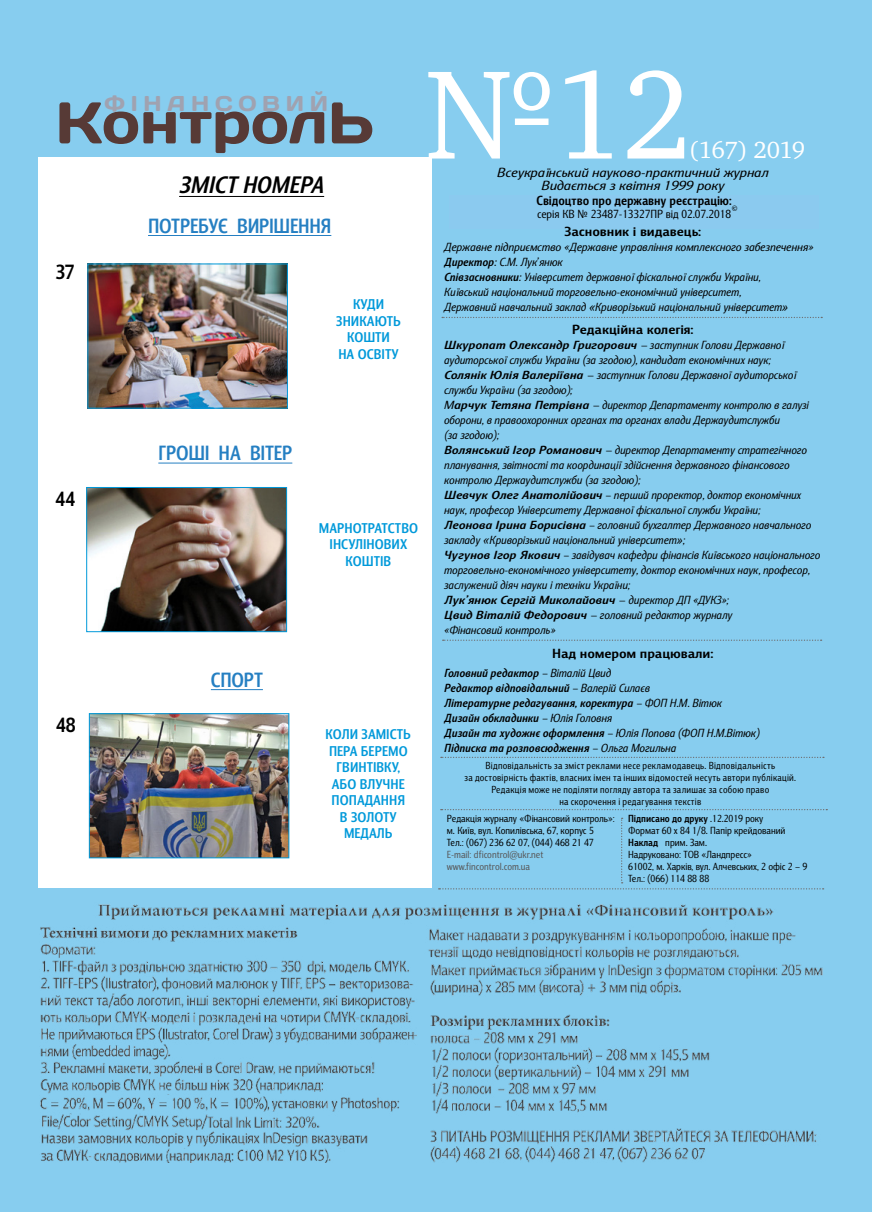
<style>
.page{position:relative;width:872px;height:1212px;background:#87cdef}
.page>*{position:absolute;margin:0;border:0;box-sizing:border-box;transform-origin:0 0}
.t1{font:129px "Charter ITC";color:#fff;scale:.95 1}
.t2{font:58.5px "Days";color:#573a36}
.t3{font:italic 700 24.3px "Barnaul Grotesk";letter-spacing:-.01em;color:#000}
.t4{font:24px "Charter ITC";letter-spacing:-.03em;color:#fff}
.t5{font:21.45px "Days";letter-spacing:.27em;color:#a0a2b0}
.t6{font:700 21px "Barnaul Grotesk";letter-spacing:-.005em;color:#257fc2;scale:.96 1}
.t7{font:700 21px "Barnaul Grotesk";color:#000}
.t8{font:700 14.4px/16.5px "Barnaul Grotesk";letter-spacing:.01em;color:#0099da;text-align:center}
.t9{font:italic 13.5px "Barnaul Grotesk";color:#000;scale:1.17 1}
.t10{font:700 13.5px "Barnaul Grotesk";color:#000;scale:1.17 1}
.t11{font:700 13.5px "Barnaul Grotesk";color:#000}
.t12{font:italic 12px/15px "Barnaul Grotesk";color:#000;scale:1.17 1}
.t13{font:italic 12px/15px "Barnaul Grotesk";color:#000;scale:1.04 1}
.t14{font:italic 700 12px/15px "Barnaul Grotesk";color:#000}
.t15{font:12px "Barnaul Grotesk";color:#000}
.t16{font:10.5px/12px "Barnaul Grotesk";color:#000}
.t17{font:10.5px/12px "Barnaul Grotesk";color:#58595b}
.t18{font:10.35px/12px "Barnaul Grotesk";letter-spacing:.03em;color:#000;text-align:center;scale:.95 1}
.t19{font:600 8.7px "Warnock Pro";color:#000;scale:.96 1}
.s1{font-weight:700}
.s2{font-family:"Officina Sans Win C"}
.s3{font-family:"Arial"}
.s4{font-weight:400}
</style>
<div class="page">
<div style="left:39px;top:157px;width:393px;height:731px;background:#fff"></div>
<div style="left:449px;top:195px;width:369px;height:33px;background:#8bcaef"></div>
<svg style="left:441px;top:757px;width:383px;height:1px"></svg>
<hr style="left:179px;top:196px;width:145px;height:1px;background:#000">
<svg style="left:441px;top:809px;width:386px;height:1px"></svg>
<svg style="left:442px;top:317px;width:380px;height:1px"></svg>
<svg style="left:438px;top:818px;width:385px;height:71px"></svg>
<svg style="left:443px;top:639px;width:378px;height:2px"></svg>
<img style="left:40px;top:904px;width:782px;height:259px">
<hr style="left:158px;top:463px;width:134px;height:1px;background:#257fc2">
<hr style="left:148px;top:235px;width:183px;height:1px;background:#257fc2">
<img style="left:90px;top:266px;width:196px;height:140px">
<div style="left:88px;top:264px;width:200px;height:144px;border:1px solid #0099da"></div>
<img style="left:88px;top:489px;width:197px;height:141px">
<div style="left:86px;top:487px;width:201px;height:145px;border:1px solid #0099da"></div>
<hr style="left:211px;top:689px;width:52px;height:1px;background:#257fc2">
<img style="left:91px;top:715px;width:196px;height:141px">
<div style="left:89px;top:713px;width:200px;height:145px;border:1px solid #0099da"></div>
<h3 class="t5" style="left:105px;top:90px;width:225px">ФІНАНСОВИЙ</h3>
<h2 class="t2" style="left:55px;top:85px;width:320px">КонтролЬ</h2>
<h3 class="t3" style="left:179px;top:171px;width:146px">ЗМІСТ НОМЕРА</h3>
<h3 class="t7" style="left:55px;top:259px;width:21px">37</h3>
<h3 class="t7" style="left:55px;top:487px;width:21px">44</h3>
<h3 class="t7" style="left:56px;top:712px;width:21px">48</h3>
<h3 class="t6" style="left:148px;top:213px;width:192px">ПОТРЕБУЄ ВИРІШЕННЯ</h3>
<p class="t8" style="left:336px;top:296px;width:66px">КУДИ<br>ЗНИКАЮТЬ<br>КОШТИ<br>НА ОСВІТУ</p>
<h3 class="t6" style="left:158px;top:441px;width:141px">ГРОШІ НА ВІТЕР</h3>
<p class="t8" style="left:319px;top:519px;width:101px">МАРНОТРАТСТВО<br>ІНСУЛІНОВИХ<br>КОШТІВ</p>
<h3 class="t6" style="left:211px;top:667px;width:56px">СПОРТ</h3>
<p class="t8" style="left:325px;top:726px;width:87px">КОЛИ ЗАМІСТЬ<br>ПЕРА БЕРЕМО<br>ГВИНТІВКУ,<br>АБО ВЛУЧНЕ<br>ПОПАДАННЯ<br>В ЗОЛОТУ<br>МЕДАЛЬ</p>
<h1 class="t1" style="left:425px;top:34px;width:281px">№12</h1>
<p class="t9" style="left:541px;top:178px;width:158px">Видається з квітня 1999 року</p>
<h3 class="t4" style="left:689px;top:135px;width:118px">(167) 2019</h3>
<p class="t9" style="left:497px;top:164px;width:233px">Всеукраїнський науково-практичний журнал</p>
<p class="t11" style="left:536px;top:192px;width:197px">Свідоцтво про державну реєстрацію:</p>
<p class="t15" style="left:537px;top:207px;width:195px">серія КВ № 23487-13327ПР від 02.07.2018</p>
<p class="t19" style="left:732px;top:203px;width:7px">©</p>
<p class="t10" style="left:564px;top:223px;width:118px">Засновник і видавець:</p>
<p class="t13" style="left:444px;top:239px;width:356px">Державне підприємство «Державне управління комплексного забезпечення» <span class="s1">Директор:</span> С.М. Лук’янюк<br><span class="s1">Співзасновники:</span> Університет державної фіскальної служби України,<br>Київський національний торговельно-економічний університет,<br>Державний навчальний заклад <span class="s2">«</span>Криворізький національний університет<span class="s2">»</span></p>
<p class="t10" style="left:572px;top:322px;width:105px">Редакційна колегія:</p>
<p class="t12" style="left:444px;top:338px;width:323px"><span class="s1">Шкуропат Олександр Григорович</span> – заступник Голови Державної аудиторської служби України (за згодою), кандидат економічних наук;<br><span class="s1">Солянік Юлія Валеріївна</span> – заступник Голови Державної аудиторської служби України (за згодою);<br>М<span class="s1">арчук Тетяна Петрівна</span> – директор Департаменту контролю в галузі оборони, в правоохоронних органах та органах влади Держаудитслужби<br>(за згодою);<br><span class="s1">Волянський Ігор Романович</span> – директор Департаменту стратегічного планування, звітності та координації здійснення державного фінансового контролю Держаудитслужби (за згодою);<br><span class="s1">Шевчук Олег Анатолійович</span> – перший проректор, доктор економічних наук, професор Університету Державної фіскальної служби України;<br><span class="s1">Леонова Ірина Борисівна</span> – головний бухгалтер Державного навчального закладу <span class="s3">«</span>Криворізький національний університет<span class="s2">»</span>;<br><span class="s1">Чугунов Ігор Якович</span> – завідувач кафедри фінансів Київського національного торговельно-економічного університету, доктор економічних наук, професор, заслужений діяч науки і техніки України;<br><span class="s1">Лук’янюк Сергій Миколайович</span> – директор ДП «ДУКЗ»;<br><span class="s1">Цвид Віталій Федорович</span> – головний редактор журналу<br>«Фінансовий контроль»</p>
<p class="t10" style="left:552px;top:645px;width:139px">Над номером працювали:</p>
<p class="t14" style="left:444px;top:665px;width:317px">Головний редактор <span class="s4">– Віталій Цвид<br></span>Редактор відповідальний <span class="s4">– Валерій Силаєв<br></span>Літературне редагування, коректура <span class="s4">– ФОП Н.М. Вітюк </span>Дизайн обкладинки <span class="s4">– Юлія Головня<br></span>Дизайн та художнє оформлення <span class="s4">– Юлія Попова (ФОП Н.М.Вітюк)<br></span>Підписка та розповсюдження <span class="s4">– Ольга Могильна</span></p>
<p class="t18" style="left:464px;top:760px;width:350px">Відповідальність за зміст реклами несе рекламодавець. Відповідальність<br>за достовірність фактів, власних імен та інших відомостей несуть автори публікацій.<br>Редакція може не поділяти погляду автора та залишає за собою право<br>на скорочення і редагування текстів</p>
<p class="t16" style="left:447px;top:812px;width:169px">Редакція журналу «Фінансовий контроль»: м. Київ, вул. Копилівська, 67, корпус 5<br>Тел.: (067) 236 62 07, (044) 468 21 47</p>
<p class="t17" style="left:447px;top:848px;width:98px">E-mail: dficontrol@ukr.net www.fincontrol.com.ua</p>
<p class="t16" style="left:628px;top:812px;width:181px"><span class="s1">Підписано до друку</span> .12.2019 року<br>Формат 60 х 84 1/8. Папір крейдований<br><span class="s1">Наклад</span> прим. Зам.<br>Надруковано: ТОВ «Ландпресс»<br>61002, м. Харків, вул. Алчевських, 2 офіс 2 – 9<br>Тел.: (066) 114 88 88</p>
</div>
